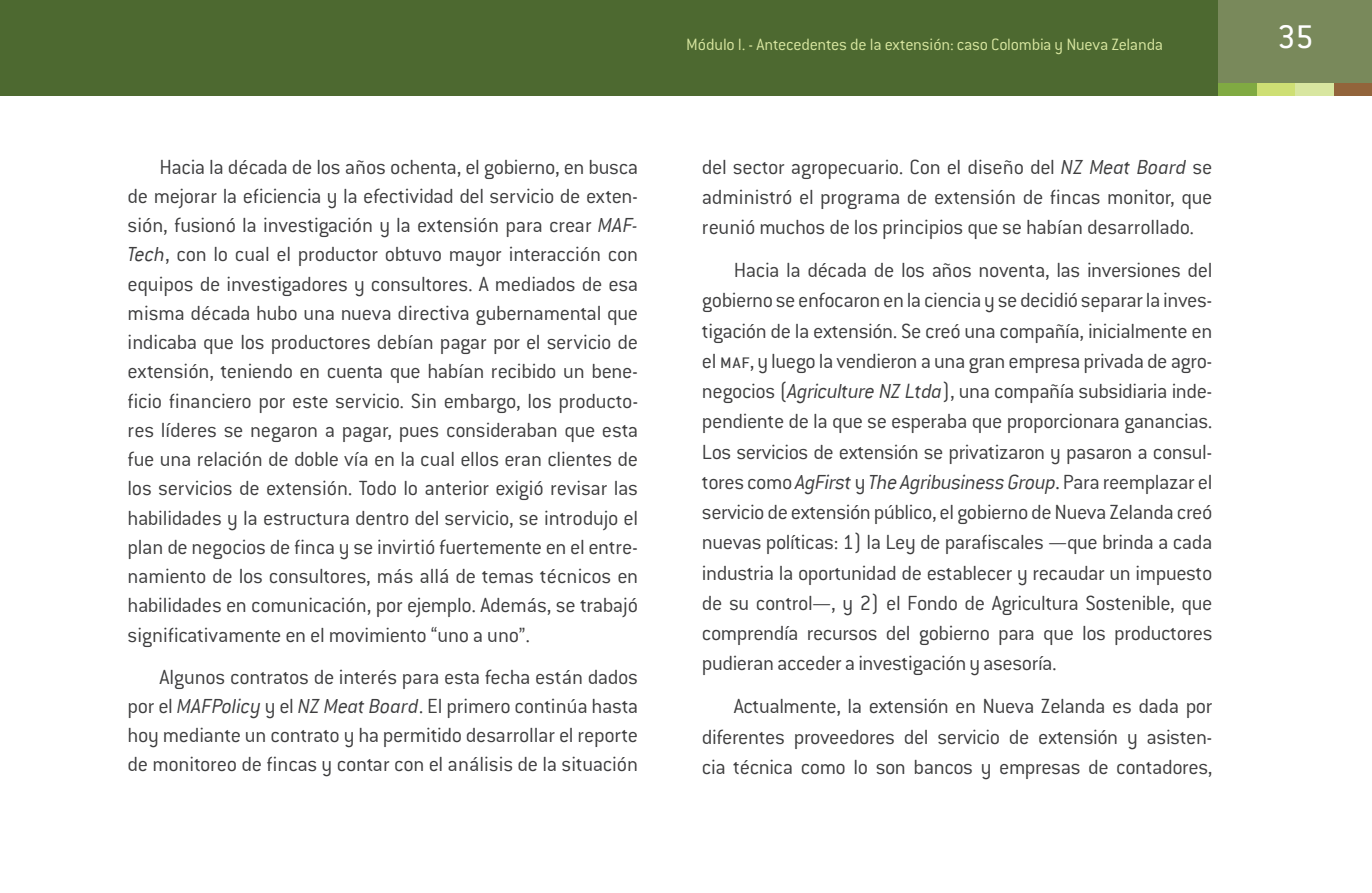
<style>
.page{position:relative;width:1372px;height:893px;background:#fff}
.page>*{position:absolute;margin:0;border:0;box-sizing:border-box;transform-origin:0 0}
.t1{font:36px "Conduit ITC Std";color:#fff}
.t2{font:300 22.5px/29.2px "Conduit ITC Std";letter-spacing:-.02em;color:#3e3e3f;text-align:justify}
.t3{font:italic 300 22.5px "Conduit ITC";letter-spacing:-.02em;color:#3e3e3f}
.t4{font:300 18px "Conduit ITC Std";letter-spacing:-.015em;color:#d8e6a0}
.s1{font-family:"Conduit ITC";font-style:italic}
.s2{font-family:"Conduit ITC Std";font-style:normal}
.s3{font-family:"Conduit ITC Std";font-weight:400;font-style:normal}
</style>
<div class="page">
<div style="left:1px;top:0;width:1370px;height:96px;background:#4d6930"></div>
<div style="left:1218px;top:0;width:153px;height:96px;background:#79895b"></div>
<div style="left:1333px;top:83px;width:38px;height:13px;background:#92643b"></div>
<div style="left:1256px;top:83px;width:39px;height:13px;background:#cedf74"></div>
<div style="left:1295px;top:83px;width:38px;height:13px;background:#d8e6a0"></div>
<div style="left:1218px;top:83px;width:38px;height:13px;background:#80aa42"></div>
<p class="t2" style="left:128px;top:151px;width:512px;text-indent:32px">Hacia la década de los años ochenta, el gobierno, en busca de mejorar la eficiencia y la efectividad del servicio de exten&shy;sión, fusionó la investigación y la extensión para crear <span class="s1">MAF-Tech</span>, con lo cual el productor obtuvo mayor interacción con equipos de investigadores y consultores. A mediados de esa misma década hubo una nueva directiva gubernamental que indicaba que los productores debían pagar por el servicio de extensión, teniendo en cuenta que habían recibido un bene&shy;ficio financiero por este servicio. Sin embargo, los producto&shy;res líderes se negaron a pagar, pues consideraban que esta fue una relación de doble vía en la cual ellos eran clientes de los servicios de extensión. Todo lo anterior exigió revisar las habilidades y la estructura dentro del servicio, se introdujo el plan de negocios de finca y se invirtió fuertemente en el entre&shy;namiento de los consultores, más allá de temas técnicos en habilidades en comunicación, por ejemplo. Además, se trabajó significativamente en el movimiento “uno a uno”.</p>
<p class="t2" style="left:128px;top:661px;width:512px;text-indent:32px">Algunos contratos de interés para esta fecha están dados por el <span class="s1">MAFPolicy</span> y el <span class="s1">NZ Meat Board</span>. El primero continúa hasta hoy mediante un contrato y ha permitido desarrollar el reporte de monitoreo de fincas y contar con el análisis de la situación</p>
<p class="t4" style="left:686px;top:33px;width:478px">Módulo I. - Antecedentes de la extensión: caso Colombia y Nueva Zelanda</p>
<p class="t2" style="left:702px;top:151px;width:512px;line-height:30.2px">del sector agropecuario. Con el diseño del <span class="s1">NZ Meat Board</span> se administró el programa de extensión de fincas monitor, que reunió muchos de los principios que se habían desarrollado.</p>
<p class="t2" style="left:702px;top:254px;width:512px;line-height:30.2px;text-indent:32px">Hacia la década de los años noventa, las inversiones del gobierno se enfocaron en la ciencia y se decidió separar la inves&shy;tigación de la extensión. Se creó una compañía, inicialmente en el maf, y luego la vendieron a una gran empresa privada de agro&shy;negocios (<span class="s1">Agriculture NZ Ltda</span>), una compañía subsidiaria inde&shy;pendiente de la que se esperaba que proporcionara ganancias.<br>Los servicios de extensión se privatizaron y pasaron a consul-</p>
<p class="t3" style="left:702px;top:469px;width:512px"><span class="s2">tores como</span> AgFirst <span class="s2">y</span> The Agribusiness Group<span class="s3">.</span> <span class="s2">Para reemplazar el</span></p>
<p class="t2" style="left:702px;top:496px;width:512px;line-height:30.2px">servicio de extensión público, el gobierno de Nueva Zelanda creó nuevas políticas: 1) la Ley de parafiscales —que brinda a cada industria la oportunidad de establecer y recaudar un impuesto de su control—, y 2) el Fondo de Agricultura Sostenible, que comprendía recursos del gobierno para que los productores pudieran acceder a investigación y asesoría.</p>
<p class="t2" style="left:702px;top:690px;width:512px;line-height:30.2px;text-indent:32px">Actualmente, la extensión en Nueva Zelanda es dada por diferentes proveedores del servicio de extensión y asisten&shy;cia técnica como lo son bancos y empresas de contadores,</p>
<h1 class="t1" style="left:1277px;top:15px;width:38px">35</h1>
</div>
